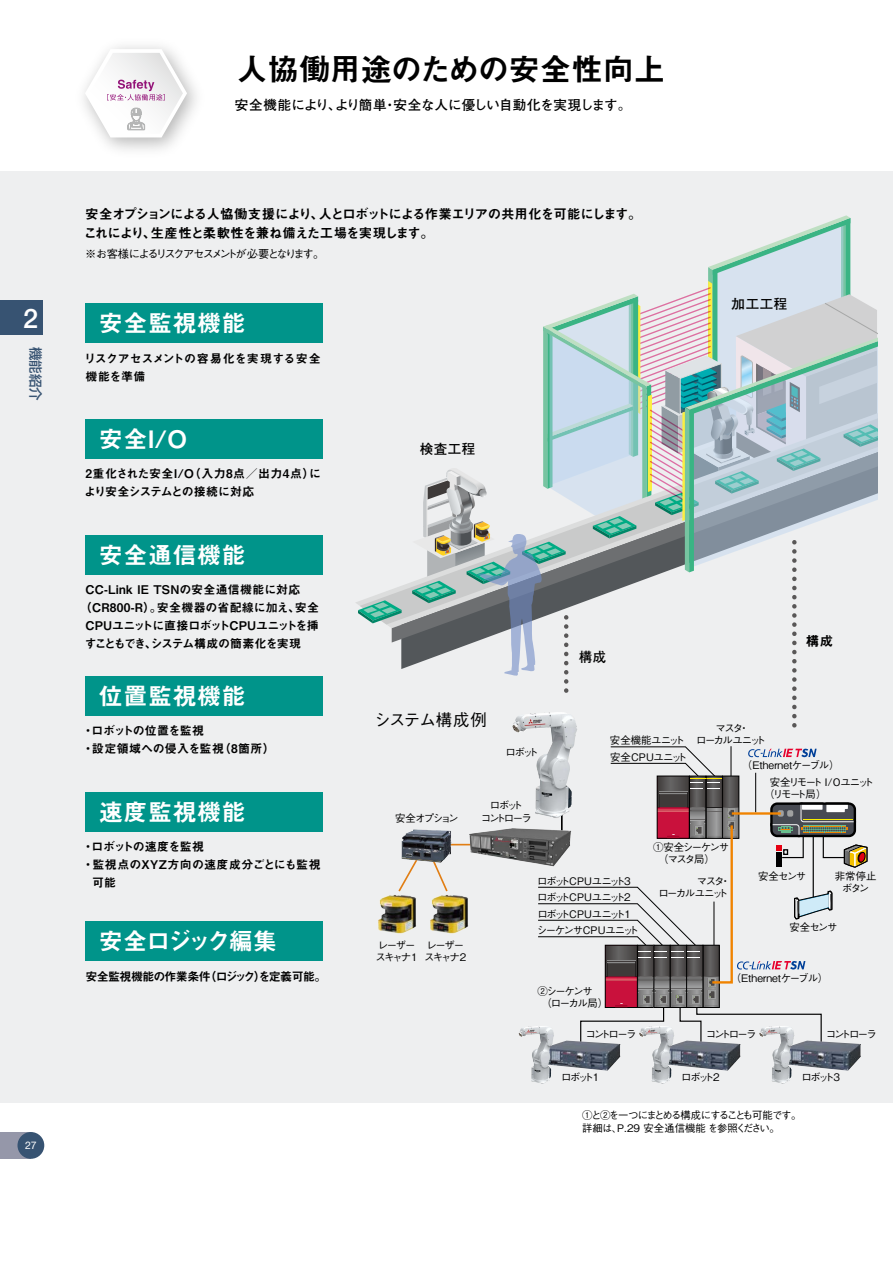
<style>
.page{position:relative;width:893px;height:1263px;background:#fff}
.page>*{position:absolute;margin:0;border:0;box-sizing:border-box;transform-origin:0 0}
.t1{font:31.5px "Midashi Go Pro MB31";letter-spacing:-.02em;color:#000}
.t2{font:500 27px "Helvetica Neue LT Pro";color:#fff}
.t3{font:24px "Midashi Go Pro MB31";letter-spacing:.025em;color:#fff}
.t4{font:24px "Midashi Go Pro MB31";letter-spacing:-.085em;color:#fff}
.t5{font:500 16.5px "Gothic BBB Pro";letter-spacing:-.03em;color:#000}
.t6{font:13.5px/19.5px "Midashi Go Pro MB31";letter-spacing:-.07em;color:#000}
.t7{font:700 13.5px "Futo Go B101 Pro";letter-spacing:.005em;color:#000}
.t8{font:500 13.5px "Shin Go Pr 5";color:#375372}
.t9{font:12px/18px "Midashi Go Pro MB31";letter-spacing:-.01em;color:#000}
.t10{font:12px "Midashi Go Pro MB31";letter-spacing:.02em;color:#000}
.t11{font:12px "Midashi Go Pro MB31";letter-spacing:-.065em;color:#000}
.t12{font:12px "Midashi Go Pro MB31";letter-spacing:-.05em;color:#000}
.t13{font:12px "Midashi Go Pro MB31";letter-spacing:.03em;color:#000}
.t14{font:12px "Midashi Go Pro MB31";letter-spacing:-.075em;color:#000}
.t15{font:500 11.25px "Gothic BBB Pro";letter-spacing:-.18em;color:#000}
.t16{font:10.5px "Helvetica Neue LT Std";color:#fff}
.t17{font:500 10.35px/12.1px "Gothic BBB Pro";letter-spacing:-.125em;color:#000}
.t18{font:500 10.35px "Gothic BBB Pro";letter-spacing:-.105em;color:#000}
.t19{font:500 10.35px "Gothic BBB Pro";color:#000}
.t20{font:500 10.35px/12.1px "Gothic BBB Pro";letter-spacing:-.15em;color:#000;text-align:center}
.t21{font:500 10.35px/12.1px "Gothic BBB Pro";letter-spacing:-.16em;color:#000}
.t22{font:500 10.35px/12.1px "Gothic BBB Pro";letter-spacing:-.2em;color:#000;text-align:center}
.t23{font:500 10.35px "Gothic BBB Pro";letter-spacing:-.015em;color:#000}
.t24{font:500 10.35px "Gothic BBB Pro";letter-spacing:-.03em;color:#000}
.t25{font:500 10.35px "Gothic BBB Pro";letter-spacing:-.155em;color:#000}
</style>
<div class="page">
<div style="left:0;top:171px;width:892px;height:931px;background:#eeeff0"></div>
<div style="left:85px;top:304px;width:238px;height:39px;background:#00948a"></div>
<div style="left:85px;top:676px;width:238px;height:40px;background:#00948a"></div>
<div style="left:85px;top:535px;width:238px;height:39px;background:#00948a"></div>
<div style="left:85px;top:792px;width:238px;height:39px;background:#00948a"></div>
<svg style="left:392px;top:582px;width:20px;height:60px"></svg>
<svg style="left:358px;top:600px;width:44px;height:23px"></svg>
<div style="left:85px;top:922px;width:238px;height:39px;background:#00948a"></div>
<svg style="left:85px;top:49px;width:102px;height:88px"></svg>
<svg style="left:433px;top:863px;width:15px;height:29px"></svg>
<svg style="left:398px;top:863px;width:18px;height:29px"></svg>
<img style="left:401px;top:829px;width:49px;height:34px">
<img style="left:430px;top:895px;width:38px;height:39px">
<img style="left:378px;top:895px;width:38px;height:39px">
<img style="left:450px;top:828px;width:87px;height:71px">
<img style="left:514px;top:730px;width:63px;height:84px">
<div style="left:85px;top:419px;width:238px;height:39px;background:#00948a"></div>
<svg style="left:412px;top:215px;width:465px;height:515px"></svg>
<img style="left:554px;top:1043px;width:66px;height:28px">
<img style="left:519px;top:1026px;width:35px;height:58px">
<img style="left:674px;top:1043px;width:67px;height:28px">
<img style="left:652px;top:1043px;width:22px;height:41px">
<img style="left:795px;top:1043px;width:66px;height:28px">
<img style="left:772px;top:1043px;width:23px;height:41px">
<svg style="left:537px;top:746px;width:330px;height:297px"></svg>
<hr style="left:732px;top:812px;width:49px;height:3px;background:#f08300">
<div style="left:0;top:301px;width:43px;height:34px;background:#375372"></div>
<div style="left:0;top:1132px;width:31px;height:27px;background:#9597a9"></div>
<div style="left:18px;top:1132px;width:26px;height:27px;background:#375372;border-radius:50%"></div>
<h2 class="t2" style="left:23px;top:302px;width:17px">2</h2>
<h3 class="t8" style="left:47px;top:347px;width:55px;rotate:90deg">機能紹介</h3>
<p class="t16" style="left:25px;top:1139px;width:13px">27</p>
<h1 class="t1" style="left:236px;top:44px;width:431px">人協働用途のための安全性向上</h1>
<h3 class="t7" style="left:235px;top:94px;width:398px">安全機能により、より簡単・安全な人に優しい自動化を実現します。</h3>
<h3 class="t6" style="left:84px;top:202px;width:559px">安全オプションによる人恊働支援により、人とロボットによる作業エリアの共用化を可能にします。これにより、生産性と柔軟性を兼ね備えた工場を実現します。</h3>
<p class="t15" style="left:85px;top:245px;width:241px">※お客様によるリスクアセスメントが必要となります。</p>
<h3 class="t3" style="left:99px;top:304px;width:149px">安全監視機能</h3>
<p class="t9" style="left:84px;top:348px;width:238px">リスクアセスメントの容易化を実現する安全機能を準備</p>
<h3 class="t7" style="left:732px;top:293px;width:57px">加工工程</h3>
<h3 class="t3" style="left:99px;top:420px;width:90px">安全I/O</h3>
<p class="t9" style="left:84px;top:463px;width:238px">2重化された安全I/O（入力8点／出力4点）により安全システムとの接続に対応</p>
<h3 class="t3" style="left:99px;top:535px;width:149px">安全通信機能</h3>
<p class="t10" style="left:85px;top:580px;width:217px">CC-Link IE TSNの安全通信機能に対応</p>
<p class="t10" style="left:80px;top:598px;width:241px">（CR800-R）。安全機器の省配線に加え、安全</p>
<p class="t11" style="left:85px;top:616px;width:235px">CPUユニットに直接ロボットCPUユニットを挿</p>
<p class="t14" style="left:85px;top:634px;width:218px">すこともでき、システム構成の簡素化を実現</p>
<h3 class="t3" style="left:99px;top:677px;width:149px">位置監視機能</h3>
<p class="t9" style="left:82px;top:720px;width:194px">・ロボットの位置を監視<br>・設定領域への侵入を監視（8箇所）</p>
<h3 class="t7" style="left:420px;top:438px;width:57px">検査工程</h3>
<h3 class="t5" style="left:374px;top:706px;width:114px">システム構成例</h3>
<p class="t17" style="left:506px;top:745px;width:35px">ロボット</p>
<h3 class="t7" style="left:579px;top:646px;width:29px">構成</h3>
<h3 class="t6" style="left:806px;top:629px;width:29px">構成</h3>
<p class="t24" style="left:610px;top:732px;width:76px">安全機能ユニット</p>
<p class="t23" style="left:610px;top:748px;width:78px">安全CPUユニット</p>
<p class="t20" style="left:696px;top:721px;width:71px">マスタ・<br>ローカルユニット</p>
<p class="t19" style="left:742px;top:757px;width:99px">（Ethernetケーブル）</p>
<h3 class="t3" style="left:99px;top:792px;width:149px">速度監視機能</h3>
<p class="t11" style="left:82px;top:837px;width:124px">・ロボットの速度を監視</p>
<p class="t13" style="left:82px;top:855px;width:240px">・監視点のXYZ方向の速度成分ごとにも監視</p>
<p class="t9" style="left:92px;top:872px;width:25px">可能</p>
<h3 class="t4" style="left:99px;top:922px;width:180px">安全ロジック編集</h3>
<p class="t12" style="left:85px;top:966px;width:243px">安全監視機能の作業条件（ロジック）を定義可能。</p>
<p class="t25" style="left:395px;top:809px;width:65px">安全オプション</p>
<p class="t17" style="left:376px;top:937px;width:44px">レーザースキャナ1</p>
<p class="t17" style="left:424px;top:937px;width:44px">レーザースキャナ2</p>
<p class="t22" style="left:481px;top:798px;width:52px">ロボット<br>コントローラ</p>
<p class="t17" style="left:658px;top:839px;width:73px;text-indent:-5px">①安全シーケンサ（マスタ局）</p>
<p class="t18" style="left:537px;top:872px;width:95px">ロボットCPUユニット3</p>
<p class="t20" style="left:658px;top:873px;width:73px;text-align:right">マスタ・<br>ローカルユニット</p>
<p class="t18" style="left:537px;top:889px;width:95px">ロボットCPUユニット2</p>
<p class="t18" style="left:537px;top:905px;width:95px">ロボットCPUユニット1</p>
<p class="t17" style="left:537px;top:923px;width:103px">シーケンサCPUユニット</p>
<p class="t21" style="left:764px;top:775px;width:111px;text-indent:5px">安全リモート I/Oユニット（リモート局）</p>
<p class="t17" style="left:758px;top:868px;width:50px">安全センサ</p>
<p class="t17" style="left:835px;top:868px;width:43px;text-align:center">非常停止ボタン</p>
<p class="t17" style="left:789px;top:920px;width:50px">安全センサ</p>
<p class="t17" style="left:541px;top:983px;width:68px;text-indent:-4px">②シーケンサ<br>（ローカル局）</p>
<p class="t19" style="left:731px;top:969px;width:99px">（Ethernetケーブル）</p>
<p class="t17" style="left:585px;top:1027px;width:52px">コントローラ</p>
<p class="t17" style="left:706px;top:1027px;width:52px">コントローラ</p>
<p class="t17" style="left:826px;top:1027px;width:52px">コントローラ</p>
<p class="t17" style="left:561px;top:1070px;width:40px">ロボット1</p>
<p class="t17" style="left:681px;top:1070px;width:40px">ロボット2</p>
<p class="t17" style="left:801px;top:1070px;width:40px">ロボット3</p>
<p class="t17" style="left:582px;top:1108px;width:221px">①と②を一つにまとめる構成にすることも可能です。詳細は、P.29 安全通信機能 を参照ください。</p>
</div>
